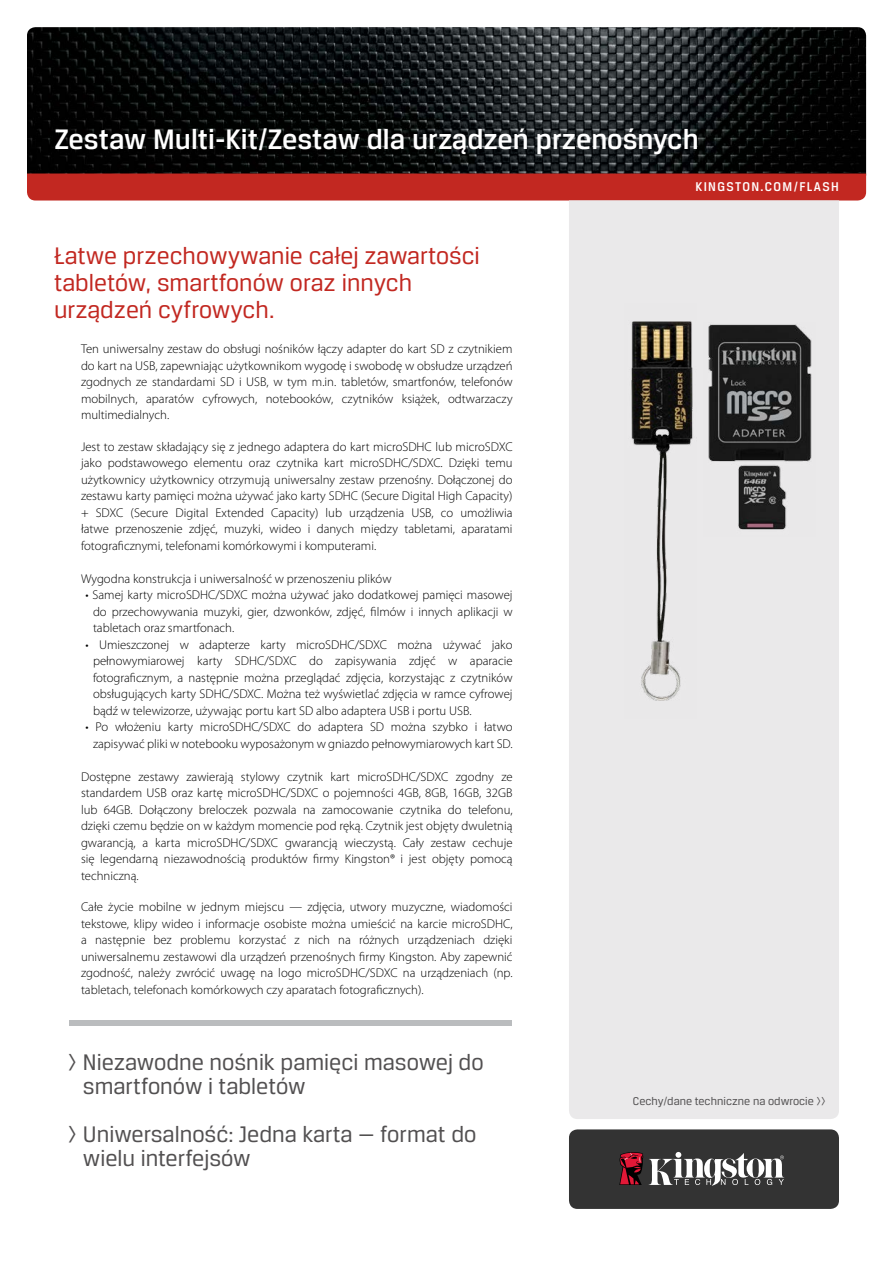
<style>
.page{position:relative;width:893px;height:1263px;background:#fff}
.page>*{position:absolute;margin:0;border:0;box-sizing:border-box;transform-origin:0 0}
.t1{font:500 30px "Breuer Text";color:#fff}
.t2{font:25.5px/27px "Breuer Text";color:#c22821}
.t3{font:24px/24px "Breuer Text";color:#525051}
.t4{font:500 13.5px "Breuer Text";letter-spacing:.1em;color:#fff}
.t5{font:300 12.75px/16.5px "Myriad Pro";color:#000;text-align:justify}
.t6{font:12px "Breuer Text";color:#525051}
</style>
<div class="page">
<img style="left:27px;top:27px;width:839px;height:146px">
<div style="left:27px;top:173px;width:839px;height:27px;background:#c22821"></div>
<div style="left:569px;top:200px;width:270px;height:919px;background:#eae9ea"></div>
<div style="left:569px;top:1129px;width:270px;height:80px;background:#333;border-radius:9px"></div>
<svg style="left:649px;top:1152px;width:135px;height:34px"></svg>
<svg style="left:619px;top:1152px;width:24px;height:33px"></svg>
<div style="left:69px;top:1020px;width:442px;height:6px;background:#babcbe"></div>
<img style="left:624px;top:303px;width:72px;height:416px">
<img style="left:704px;top:323px;width:112px;height:213px">
<h1 class="t1" style="left:54px;top:122px;width:646px">Zestaw Multi-Kit/Zestaw dla urządzeń przenośnych</h1>
<h2 class="t2" style="left:54px;top:242px;width:427px">Łatwe przechowywanie całej zawartości tabletów, smartfonów oraz innych urządzeń cyfrowych.</h2>
<p class="t5" style="left:81px;top:341px;width:433px">Ten uniwersalny zestaw do obsługi nośników łączy adapter do kart SD z czytnikiem do kart na USB, zapewniając użytkownikom wygodę i swobodę w obsłudze urządzeń zgodnych ze standardami SD i USB, w tym m.in. tabletów, smartfonów, telefonów mobilnych, aparatów cyfrowych, notebooków, czytników książek, odtwarzaczy multimedialnych.</p>
<p class="t5" style="left:81px;top:438px;width:433px">Jest to zestaw składający się z jednego adaptera do kart microSDHC lub microSDXC jako podstawowego elementu oraz czytnika kart microSDHC/SDXC. Dzięki temu użytkownicy użytkownicy otrzymują uniwersalny zestaw przenośny. Dołączonej do zestawu karty pamięci można używać jako karty SDHC (Secure Digital High Capacity) + SDXC (Secure Digital Extended Capacity) lub urządzenia USB, co umożliwia łatwe przenoszenie zdjęć, muzyki, wideo i danych między tabletami, aparatami fotograficznymi, telefonami komórkowymi i komputerami.</p>
<p class="t5" style="left:81px;top:570px;width:312px">Wygodna konstrukcja i uniwersalność w przenoszeniu plików</p>
<p class="t5" style="left:93px;top:587px;width:421px;text-indent:-7px">• Samej karty microSDHC/SDXC można używać jako dodatkowej pamięci masowej do przechowywania muzyki, gier, dzwonków, zdjęć, filmów i innych aplikacji w tabletach oraz smartfonach.</p>
<p class="t5" style="left:93px;top:636px;width:421px;text-indent:-7px">• Umieszczonej w adapterze karty microSDHC/SDXC można używać jako pełnowymiarowej karty SDHC/SDXC do zapisywania zdjęć w aparacie fotograficznym, a następnie można przeglądać zdjęcia, korzystając z czytników obsługujących karty SDHC/SDXC. Można też wyświetlać zdjęcia w ramce cyfrowej bądź w telewizorze, używając portu kart SD albo adaptera USB i portu USB.</p>
<p class="t5" style="left:86px;top:719px;width:429px;text-align:center">• Po włożeniu karty microSDHC/SDXC do adaptera SD można szybko i łatwo zapisywać pliki w notebooku wyposażonym w gniazdo pełnowymiarowych kart SD.</p>
<p class="t5" style="left:81px;top:768px;width:433px">Dostępne zestawy zawierają stylowy czytnik kart microSDHC/SDXC zgodny ze standardem USB oraz kartę microSDHC/SDXC o pojemności 4GB, 8GB, 16GB, 32GB lub 64GB. Dołączony breloczek pozwala na zamocowanie czytnika do telefonu, dzięki czemu będzie on w każdym momencie pod ręką. Czytnik jest objęty dwuletnią gwarancją, a karta microSDHC/SDXC gwarancją wieczystą. Cały zestaw cechuje się legendarną niezawodnością produktów firmy Kingston® i jest objęty pomocą techniczną.</p>
<p class="t5" style="left:81px;top:899px;width:433px">Całe życie mobilne w jednym miejscu — zdjęcia, utwory muzyczne, wiadomości tekstowe, klipy wideo i informacje osobiste można umieścić na karcie microSDHC, a następnie bez problemu korzystać z nich na różnych urządzeniach dzięki uniwersalnemu zestawowi dla urządzeń przenośnych firmy Kingston. Aby zapewnić zgodność, należy zwrócić uwagę na logo microSDHC/SDXC na urządzeniach (np. tabletach, telefonach komórkowych czy aparatach fotograficznych).</p>
<h3 class="t3" style="left:83px;top:1049px;width:402px;text-indent:-15px">&gt; Niezawodne nośnik pamięci masowej do smartfonów i tabletów</h3>
<h3 class="t3" style="left:83px;top:1121px;width:395px;text-indent:-15px">&gt; Uniwersalność: Jedna karta — format do wielu interfejsów</h3>
<p class="t4" style="left:695px;top:179px;width:145px">KINGSTON.COM/FLASH</p>
<p class="t6" style="left:633px;top:1094px;width:194px">Cechy/dane techniczne na odwrocie &gt;&gt;</p>
</div>
